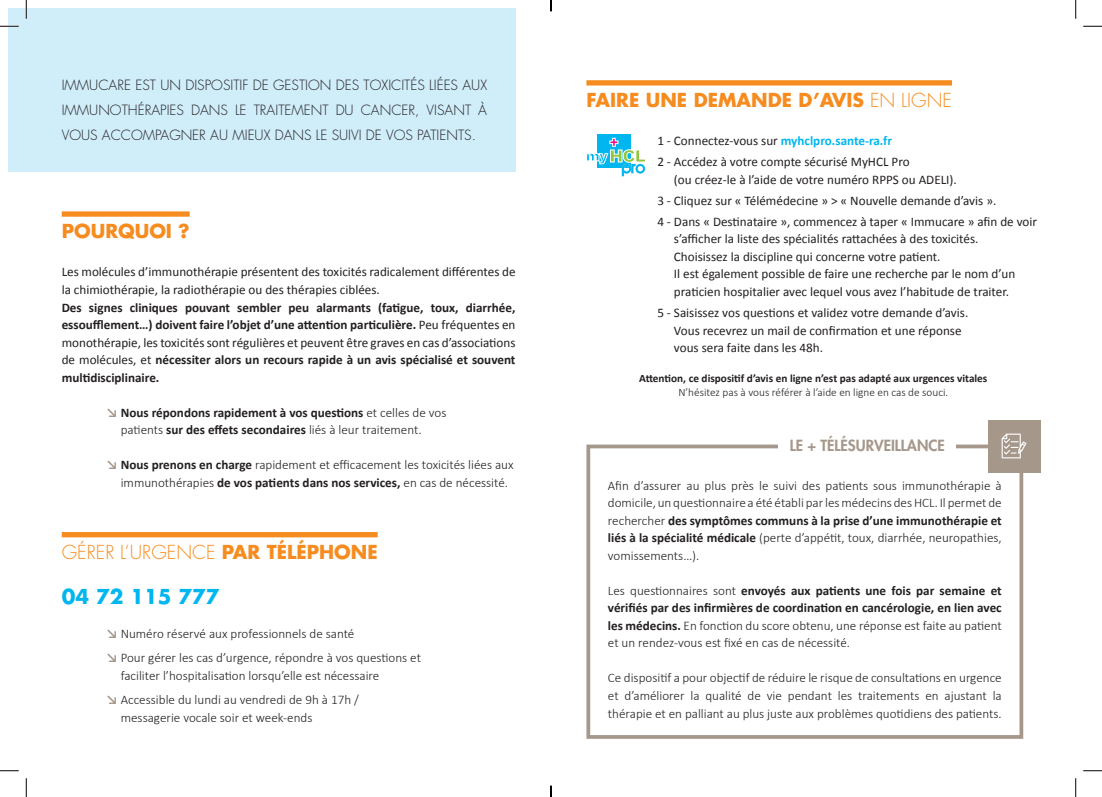
<style>
.page{position:relative;width:1102px;height:797px;background:#fff}
.page>*{position:absolute;margin:0;border:0;box-sizing:border-box;transform-origin:0 0}
.t1{font:700 20px "Futura";color:#00b6ef}
.t2{font:700 18.75px "Futura";color:#f68c1f}
.t3{font:300 18.75px "Futura";color:#f68c1f}
.t4{font:800 15px "Futura";color:#a5978a}
.t5{font:300 13.75px/25px "Futura";color:#231f20;text-align:justify}
.t6{font:300 13.12px/17.5px "Calibri";color:#231f20}
.t7{font:13.12px/17.5px "Calibri";color:#231f20}
.t8{font:700 13.12px/17.5px "Calibri";color:#231f20;text-align:justify}
.t9{font:700 11.25px "Calibri";color:#231f20}
.t10{font:300 11.25px "Calibri";color:#231f20}
.s1{font-weight:400}
.s2{color:#a5978a}
.s3{font-weight:300}
.s4{font-weight:700;color:#a5978a}
.s5{font-weight:700}
.s6{font-weight:700;color:#00b6ef}
</style>
<div class="page">
<div style="left:586px;top:80px;width:365px;height:5px;background:#f68c1f"></div>
<div style="left:62px;top:211px;width:128px;height:6px;background:#f68c1f"></div>
<div style="left:62px;top:532px;width:315px;height:5px;background:#f68c1f"></div>
<div style="left:597px;top:135px;width:33px;height:33px;background:#00b6ef"></div>
<svg style="left:586px;top:138px;width:59px;height:38px"></svg>
<div style="left:586px;top:444px;width:437px;height:294px;border:4px solid #a5978a"></div>
<div style="left:987px;top:420px;width:53px;height:52px;background:#a5978a"></div>
<svg style="left:1001px;top:433px;width:25px;height:25px"></svg>
<div style="left:9px;top:9px;width:506px;height:163px;background:#d0edfa"></div>
<div style="left:778px;top:428px;width:178px;height:32px;background:#fff"></div>
<svg style="left:0;top:25px;width:19px;height:2px"></svg>
<svg style="left:1083px;top:25px;width:18px;height:2px"></svg>
<svg style="left:0;top:770px;width:19px;height:1px"></svg>
<svg style="left:1083px;top:770px;width:18px;height:1px"></svg>
<svg style="left:25px;top:0;width:2px;height:19px"></svg>
<svg style="left:25px;top:778px;width:2px;height:19px"></svg>
<svg style="left:1075px;top:0;width:1px;height:19px"></svg>
<svg style="left:1075px;top:778px;width:1px;height:19px"></svg>
<svg style="left:550px;top:785px;width:1px;height:12px"></svg>
<p class="t5" style="left:62px;top:73px;width:427px">IMMUCARE EST UN DISPOSITIF DE GESTION DES TOXICITÉS LIÉES AUX IMMUNOTHÉRAPIES DANS LE TRAITEMENT DU CANCER, VISANT À VOUS ACCOMPAGNER AU MIEUX DANS LE SUIVI DE VOS PATIENTS.</p>
<h2 class="t2" style="left:62px;top:218px;width:129px">POURQUOI ?</h2>
<p class="t7" style="left:62px;top:263px;width:455px">Les molécules d’immunothérapie présentent des toxicités radicalement différentes de la chimiothérapie, la radiothérapie ou des thérapies ciblées.</p>
<p class="t8" style="left:62px;top:298px;width:455px">Des signes cliniques pouvant sembler peu alarmants (fatigue, toux, diarrhée, essoufflement…) doivent faire l’objet d’une attention particulière. <span class="s1">Peu fréquentes en monothérapie, les toxicités sont régulières et peuvent être graves en cas d’associations de molécules, et</span> nécessiter alors un recours rapide à un avis spécialisé et souvent multidisciplinaire.</p>
<p class="t8" style="left:121px;top:403px;width:327px;text-indent:-14px"><span class="s2">↘</span> Nous répondons rapidement à vos questions <span class="s3">et celles de vos patients</span> sur des effets secondaires <span class="s3">liés à leur traitement.</span></p>
<p class="t6" style="left:121px;top:456px;width:394px;text-indent:-14px"><span class="s4">↘</span> <span class="s5">Nous prenons en charge</span> rapidement et efficacement les toxicités liées aux immunothérapies <span class="s5">de vos patients dans nos services,</span> en cas de nécessité.</p>
<h2 class="t3" style="left:62px;top:540px;width:317px">GÉRER L’URGENCE <span class="s5">PAR TÉLÉPHONE</span></h2>
<h1 class="t1" style="left:62px;top:583px;width:159px">04 72 115 777</h1>
<p class="t6" style="left:107px;top:621px;width:316px;line-height:24.6px"><span class="s4">↘</span> Numéro réservé aux professionnels de santé<br><span class="s4">↘</span> Pour gérer les cas d’urgence, répondre à vos questions et</p>
<p class="t6" style="left:107px;top:663px;width:274px;line-height:24.6px;text-indent:14px">faciliter l’hospitalisation lorsqu’elle est nécessaire <span class="s4">↘</span> Accessible du lundi au vendredi de 9h à 17h /</p>
<p class="t6" style="left:121px;top:708px;width:193px">messagerie vocale soir et week-ends</p>
<h2 class="t2" style="left:586px;top:87px;width:367px">FAIRE UNE DEMANDE D’AVIS <span class="s3">EN LIGNE</span></h2>
<p class="t7" style="left:657px;top:130px;width:254px;line-height:21px">1 - Connectez-vous sur <span class="s6">myhclpro.sante-ra.fr<br></span>2 - Accédez à votre compte sécurisé MyHCL Pro</p>
<p class="t7" style="left:657px;top:169px;width:381px;line-height:21px;text-indent:17px">(ou créez-le à l’aide de votre numéro RPPS ou ADELI).<br>3 - Cliquez sur « Télémédecine » &gt; « Nouvelle demande d’avis ».<br>4 - Dans « Destinataire », commencez à taper « Immucare » afin de voir</p>
<p class="t7" style="left:674px;top:230px;width:343px">s’afficher la liste des spécialités rattachées à des toxicités.<br>Choisissez la discipline qui concerne votre patient.<br>Il est également possible de faire une recherche par le nom d’un praticien hospitalier avec lequel vous avez l’habitude de traiter.</p>
<p class="t7" style="left:674px;top:304px;width:296px;text-indent:-17px">5 - Saisissez vos questions et validez votre demande d’avis.<br>Vous recevrez un mail de confirmation et une réponse vous sera faite dans les 48h.</p>
<p class="t9" style="left:639px;top:371px;width:350px">Attention, ce dispositif d’avis en ligne n’est pas adapté aux urgences vitales</p>
<p class="t10" style="left:678px;top:385px;width:271px">N’hésitez pas à vous référer à l’aide en ligne en cas de souci.</p>
<p class="t4" style="left:789px;top:435px;width:156px">LE + TÉLÉSURVEILLANCE</p>
<p class="t6" style="left:608px;top:476px;width:395px;text-align:justify">Afin d’assurer au plus près le suivi des patients sous immunothérapie à domicile, un questionnaire a été établi par les médecins des HCL. Il permet de rechercher <span class="s5">des symptômes communs à la prise d’une immunothérapie et liés à la spécialité médicale</span> (perte d’appétit, toux, diarrhée, neuropathies, vomissements…).</p>
<p class="t8" style="left:608px;top:582px;width:395px"><span class="s3">Les questionnaires sont</span> envoyés aux patients une fois par semaine et vérifiés par des infirmières de coordination en cancérologie, en lien avec les médecins. <span class="s3">En fonction du score obtenu, une réponse est faite au patient et un rendez-vous est fixé en cas de nécessité.</span></p>
<p class="t6" style="left:608px;top:669px;width:395px;text-align:justify">Ce dispositif a pour objectif de réduire le risque de consultations en urgence et d’améliorer la qualité de vie pendant les traitements en ajustant la thérapie et en palliant au plus juste aux problèmes quotidiens des patients.</p>
</div>
